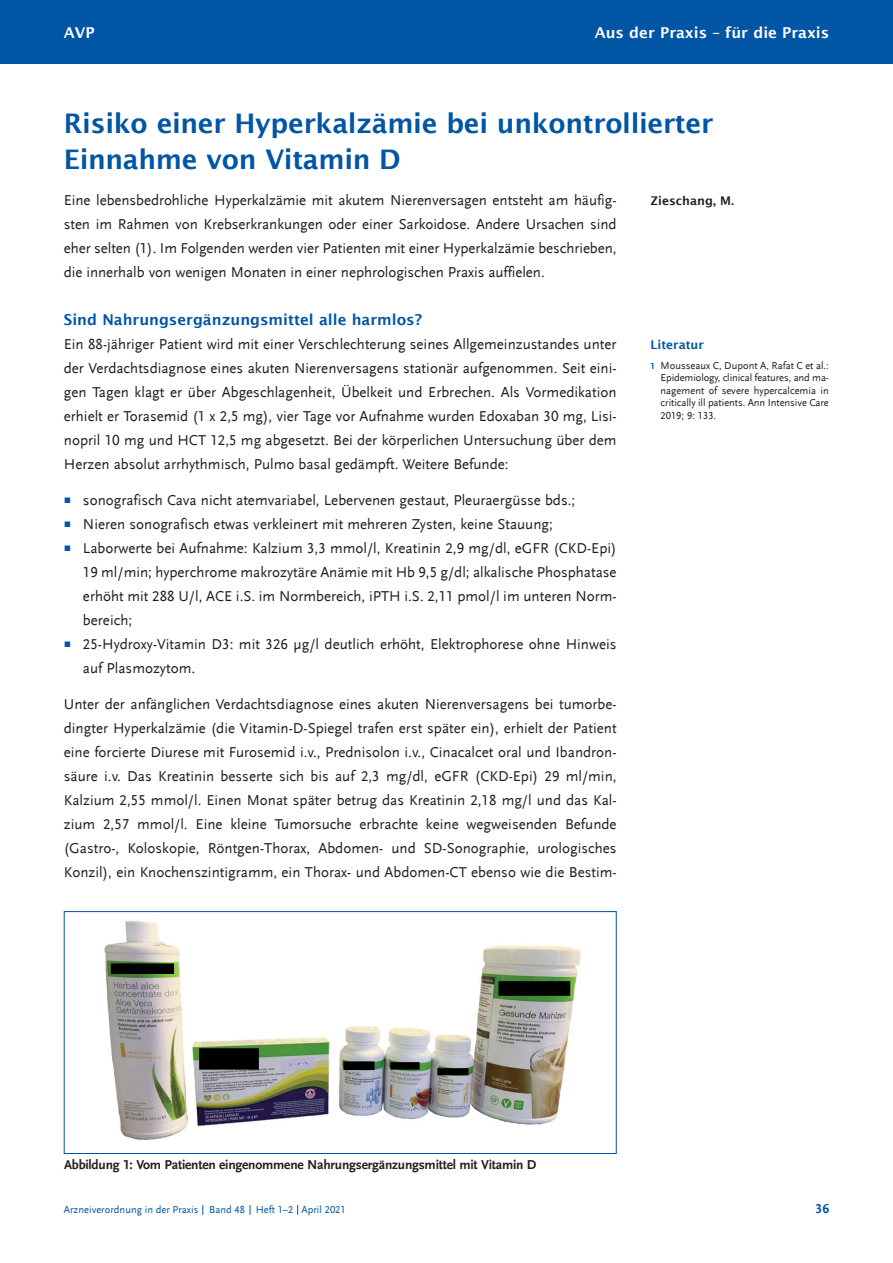
<style>
.page{position:relative;width:893px;height:1263px;background:#fff}
.page>*{position:absolute;margin:0;border:0;box-sizing:border-box;transform-origin:0 0}
.t1{font:600 27px/36px "Lucida Sans";letter-spacing:-.015em;color:#0155a5}
.t2{font:15px/24px "Scala Sans LF";color:#231f20;text-align:justify}
.t3{font:600 15px "Lucida Sans";color:#0155a5}
.t4{font:600 15px "Lucida Sans";color:#fff}
.t5{font:700 13.5px "Scala Sans LF";letter-spacing:-.015em;color:#231f20}
.t6{font:700 13.5px "Scala Sans LF";color:#0155a5}
.t7{font:600 12px "Lucida Sans";color:#231f20}
.t8{font:600 12px "Lucida Sans";color:#0155a5}
.t9{font:10.5px/12.6px "Scala Sans LF";letter-spacing:-.005em;color:#231f20;text-align:justify}
.t10{font:10.5px "Scala Sans LF";color:#0155a5}
.s1{font-family:"Scala Sans Expert";font-size:12px;color:#0155a5}
.s2{font-weight:700;font-size:9px;color:#0155a5}
</style>
<div class="page">
<div style="left:0;top:0;width:893px;height:64px;background:#0155a5"></div>
<img style="left:104px;top:919px;width:477px;height:222px">
<div style="left:64px;top:911px;width:553px;height:243px;border:1px solid #0155a5"></div>
<p class="t4" style="left:64px;top:24px;width:32px">AVP</p>
<p class="t4" style="left:595px;top:24px;width:236px">Aus der Praxis – für die Praxis</p>
<p class="t1" style="left:64px;top:105px;width:651px">Risiko einer Hyperkalzämie bei unkontrollierter<br>Einnahme von Vitamin D</p>
<p class="t2" style="left:64px;top:188px;width:554px">Eine lebensbedrohliche Hyperkalzämie mit akutem Nierenversagen entsteht am häufig&shy;sten im Rahmen von Krebserkrankungen oder einer Sarkoidose. Andere Ursachen sind eher selten (1). Im Folgenden werden vier Patienten mit einer Hyperkalzämie beschrieben, die innerhalb von wenigen Monaten in einer nephrologischen Praxis auffielen.</p>
<p class="t3" style="left:64px;top:311px;width:360px">Sind Nahrungsergänzungsmittel alle harmlos?</p>
<p class="t2" style="left:64px;top:332px;width:554px">Ein 88-jähriger Patient wird mit einer Verschlechterung seines Allgemeinzustandes unter der Verdachtsdiagnose eines akuten Nierenversagens stationär aufgenommen. Seit eini&shy;gen Tagen klagt er über Abgeschlagenheit, Übelkeit und Erbrechen. Als Vormedikation erhielt er Torasemid (1 x 2,5 mg), vier Tage vor Aufnahme wurden Edoxaban 30 mg, Lisi - nopril 10 mg und HCT 12,5 mg abgesetzt. Bei der körperlichen Untersuchung über dem Herzen absolut arrhythmisch, Pulmo basal gedämpft. Weitere Befunde:</p>
<p class="t2" style="left:64px;top:488px;width:513px"><span class="s1">r</span> sonografisch Cava nicht atemvariabel, Lebervenen gestaut, Pleuraergüsse bds.;</p>
<p class="t2" style="left:64px;top:512px;width:491px"><span class="s1">r</span> Nieren sonografisch etwas verkleinert mit mehreren Zysten, keine Stauung;</p>
<p class="t2" style="left:83px;top:536px;width:535px;text-indent:-19px"><span class="s1">r</span> Laborwerte bei Aufnahme: Kalzium 3,3 mmol/l, Kreatinin 2,9 mg/dl, eGFR (CKD-Epi)<br>19 ml/min; hyperchrome makrozytäre Anämie mit Hb 9,5 g/dl; alkalische Phosphatase erhöht mit 288 U/l, ACE i.S. im Normbereich, iPTH i.S. 2,11 pmol/l im unteren Norm&shy;bereich;</p>
<p class="t2" style="left:83px;top:632px;width:535px;text-indent:-19px"><span class="s1">r</span> 25-Hydroxy-Vitamin D3: mit 326 μg/l deutlich erhöht, Elektrophorese ohne Hinweis auf Plasmozytom.</p>
<p class="t2" style="left:64px;top:692px;width:554px">Unter der anfänglichen Verdachtsdiagnose eines akuten Nierenversagens bei tumorbe&shy;dingter Hyperkalzämie (die Vitamin-D-Spiegel trafen erst später ein), erhielt der Patient eine forcierte Diurese mit Furosemid i.v., Prednisolon i.v., Cinacalcet oral und Ibandron - säure i.v. Das Kreatinin besserte sich bis auf 2,3 mg/dl, eGFR (CKD-Epi) 29 ml/min, Kalzium 2,55 mmol/l. Einen Monat später betrug das Kreatinin 2,18 mg/l und das Kal - zium 2,57 mmol/l. Eine kleine Tumorsuche erbrachte keine wegweisenden Befunde (Gastro-, Koloskopie, Röntgen-Thorax, Abdomen- und SD-Sonographie, urologisches Konzil), ein Knochenszintigramm, ein Thorax- und Abdomen-CT ebenso wie die Bestim -</p>
<p class="t7" style="left:650px;top:193px;width:85px">Zieschang, M.</p>
<p class="t8" style="left:650px;top:337px;width:55px">Literatur</p>
<p class="t9" style="left:661px;top:359px;width:170px;text-indent:-10px"><span class="s2">1</span> Mousseaux C, Dupont A, Rafat C et al.:<br>Epidemiology, clinical features, and ma&shy;nagement of severe hypercalcemia in critically ill patients. Ann Intensive Care 2019; 9: 133.</p>
<p class="t5" style="left:64px;top:1157px;width:474px">Abbildung 1: Vom Patienten eingenommene Nahrungsergänzungsmittel mit Vitamin D</p>
<p class="t10" style="left:64px;top:1204px;width:283px">Arzneiverordnung in der Praxis Band 48 Heft 1–2 April 2021</p>
<p class="t6" style="left:816px;top:1201px;width:15px">36</p>
</div>
